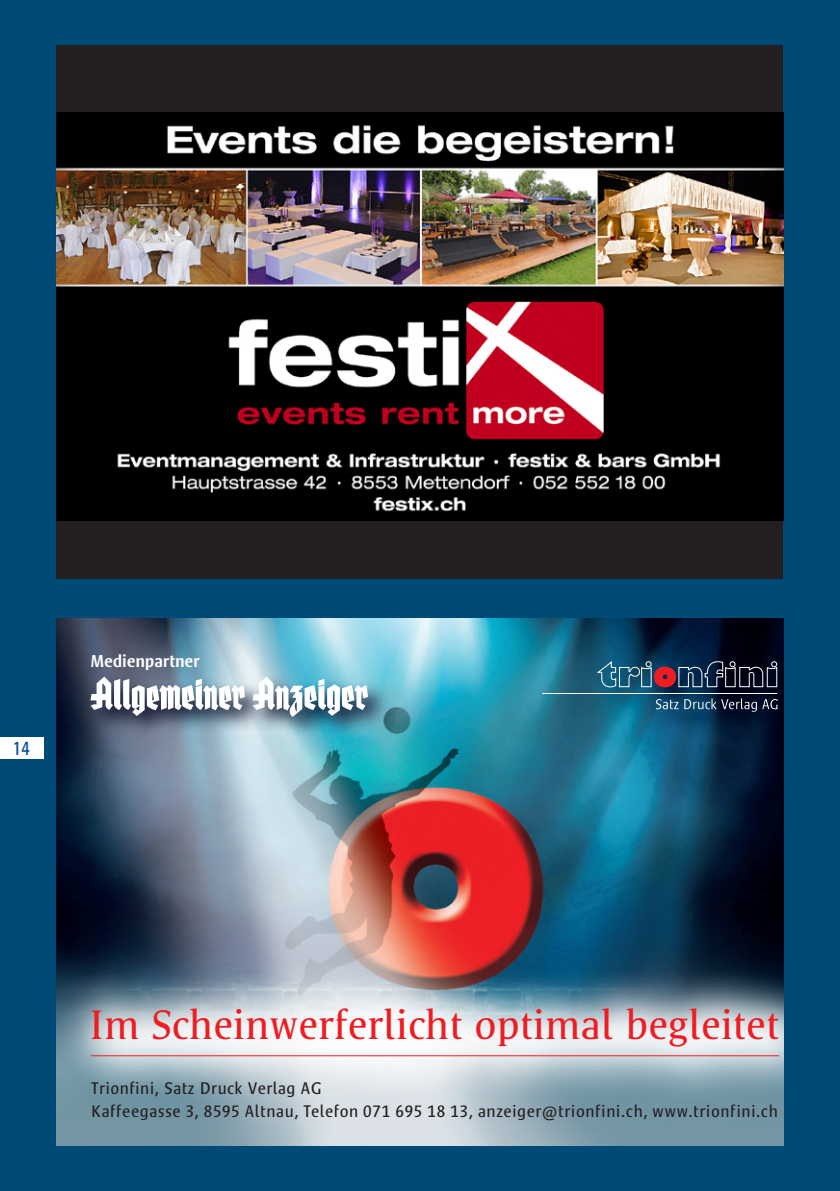
<style>
.page{position:relative;width:840px;height:1191px;background:#fff}
.page>*{position:absolute;margin:0;border:0;box-sizing:border-box;transform-origin:0 0}
.t1{font:42px "Satero Serif LT Pro";letter-spacing:.005em;color:#ee1d23}
.Seitenzahl{font:condensed 19px "Univers LT Std";color:#094898}
.t2{font:500 17.6px "Satero Sans LT Pro";letter-spacing:-.015em;color:#fff}
.t3{font:17.2px/23.4px "Satero Sans LT Pro";letter-spacing:.035em;color:#231f20}
</style>
<div class="page">
<div style="left:0;top:0;width:839px;height:1191px;background:#004a78"></div>
<div style="left:0;top:737px;width:44px;height:22px;background:#fff"></div>
<div style="left:57px;top:45px;width:725px;height:533px;background:#231f20"></div>
<img style="left:57px;top:112px;width:725px;height:408px">
<img style="left:57px;top:618px;width:725px;height:527px">
<svg style="left:540px;top:656px;width:242px;height:79px;background:#124e6b"></svg>
<svg style="left:596px;top:661px;width:181px;height:26px;background:#39475d"></svg>
<hr style="left:542px;top:693px;width:234px;height:1px;background:#fff">
<svg style="left:655px;top:699px;width:23px;height:10px"></svg>
<svg style="left:684px;top:698px;width:93px;height:13px"></svg>
<div style="left:86px;top:673px;width:305px;height:67px;background:#00011b;opacity:.9"></div>
<svg style="left:90px;top:677px;width:155px;height:39px;background:#a4acb8"></svg>
<svg style="left:252px;top:677px;width:116px;height:39px;background:#a6c1cd"></svg>
<svg style="left:57px;top:967px;width:725px;height:140px;background:#a9b9c2"></svg>
<hr style="left:91px;top:1055px;width:687px;height:1px;background:#ee1d23">
<p class="Seitenzahl" style="left:13px;top:736px;width:18px">14</p>
<p class="t2" style="left:90px;top:651px;width:111px">Medienpartner</p>
<p class="t1" style="left:90px;top:1000px;width:690px">Im Scheinwerferlicht optimal begleitet</p>
<p class="t3" style="left:91px;top:1076px;width:687px">Trionfini, Satz Druck Verlag AG<br>Kaffeegasse 3, 8595 Altnau, Telefon 071 695 18 13, anzeiger@trionfini.ch, www.trionfini.ch</p>
</div>
